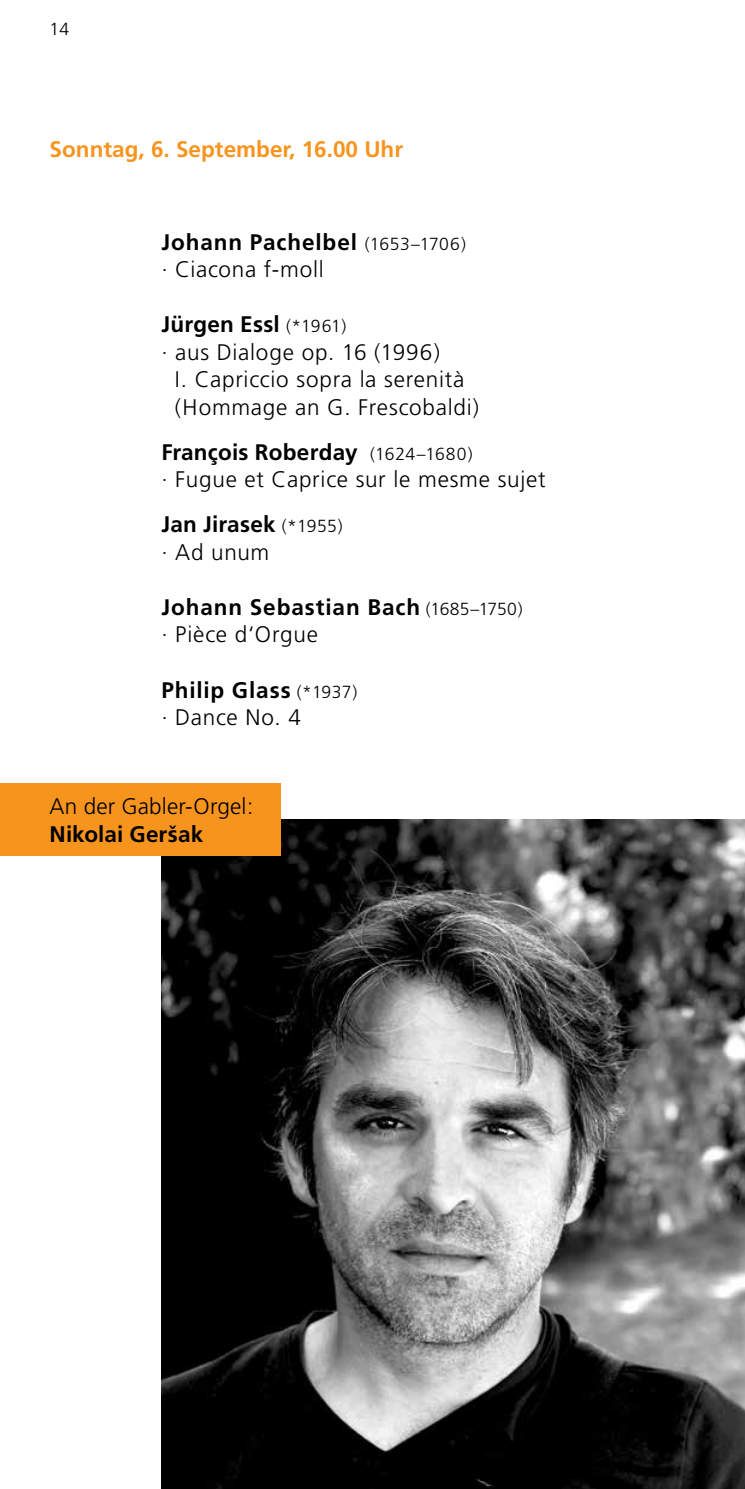
<style>
.page{position:relative;width:745px;height:1489px;background:#fff}
.page>*{position:absolute;margin:0;border:0;box-sizing:border-box;transform-origin:0 0}
.t1{font:300 22.5px/27.5px "Frutiger";letter-spacing:.03em;color:#000}
.t2{font:700 22.5px/27.5px "Frutiger";letter-spacing:.035em;color:#000}
.t3{font:700 22.5px/27.5px "Frutiger";letter-spacing:.01em;color:#000}
.t4{font:700 22.5px "Frutiger";color:#f7941e}
.t5{font:300 22.5px "Frutiger";letter-spacing:.005em;color:#000}
.t6{font:700 22.5px "Frutiger";letter-spacing:.005em;color:#000}
.t7{font:300 17.5px "Frutiger";color:#000}
.s1{font-weight:300;font-size:17.5px}
.s2{font-weight:300}
.s3{font-weight:700}
.s4{font-size:17.5px}
</style>
<div class="page">
<img style="left:161px;top:819px;width:583px;height:669px">
<div style="left:0;top:782px;width:280px;height:73px;background:#f7941e"></div>
<p class="t7" style="left:50px;top:19px;width:21px">14</p>
<p class="t4" style="left:50px;top:136px;width:355px">Sonntag, 6. September, 16.00 Uhr</p>
<p class="t2" style="left:161px;top:228px;width:306px">Johann Pachelbel <span class="s1">(1653–1706) </span><span class="s2">· Ciacona f-moll</span></p>
<p class="t3" style="left:161px;top:310px;width:186px">Jürgen Essl <span class="s1">(*1961)</span></p>
<p class="t1" style="left:161px;top:338px;width:280px">· aus Dialoge op. 16 (1996)</p>
<p class="t1" style="left:175px;top:366px;width:291px">I. Capriccio sopra la serenità</p>
<p class="t1" style="left:175px;top:393px;width:306px">(Hommage an G. Frescobaldi)</p>
<p class="t1" style="left:161px;top:438px;width:385px"><span class="s3">François Roberday</span> <span class="s4">(1624–1680)<br></span>· Fugue et Caprice sur le mesme sujet</p>
<p class="t3" style="left:161px;top:510px;width:183px">Jan Jirasek <span class="s1">(*1955) </span><span class="s2">· Ad unum</span></p>
<p class="t2" style="left:161px;top:593px;width:362px">Johann Sebastian Bach <span class="s1">(1685–1750) </span><span class="s2">· Pièce d‘Orgue</span></p>
<p class="t2" style="left:161px;top:675px;width:197px">Philip Glass <span class="s1">(*1937) </span><span class="s2">· Dance No. 4</span></p>
<p class="t5" style="left:50px;top:793px;width:205px">An der Gabler-Orgel:</p>
<p class="t6" style="left:50px;top:820px;width:155px">Nikolai Geršak</p>
</div>
